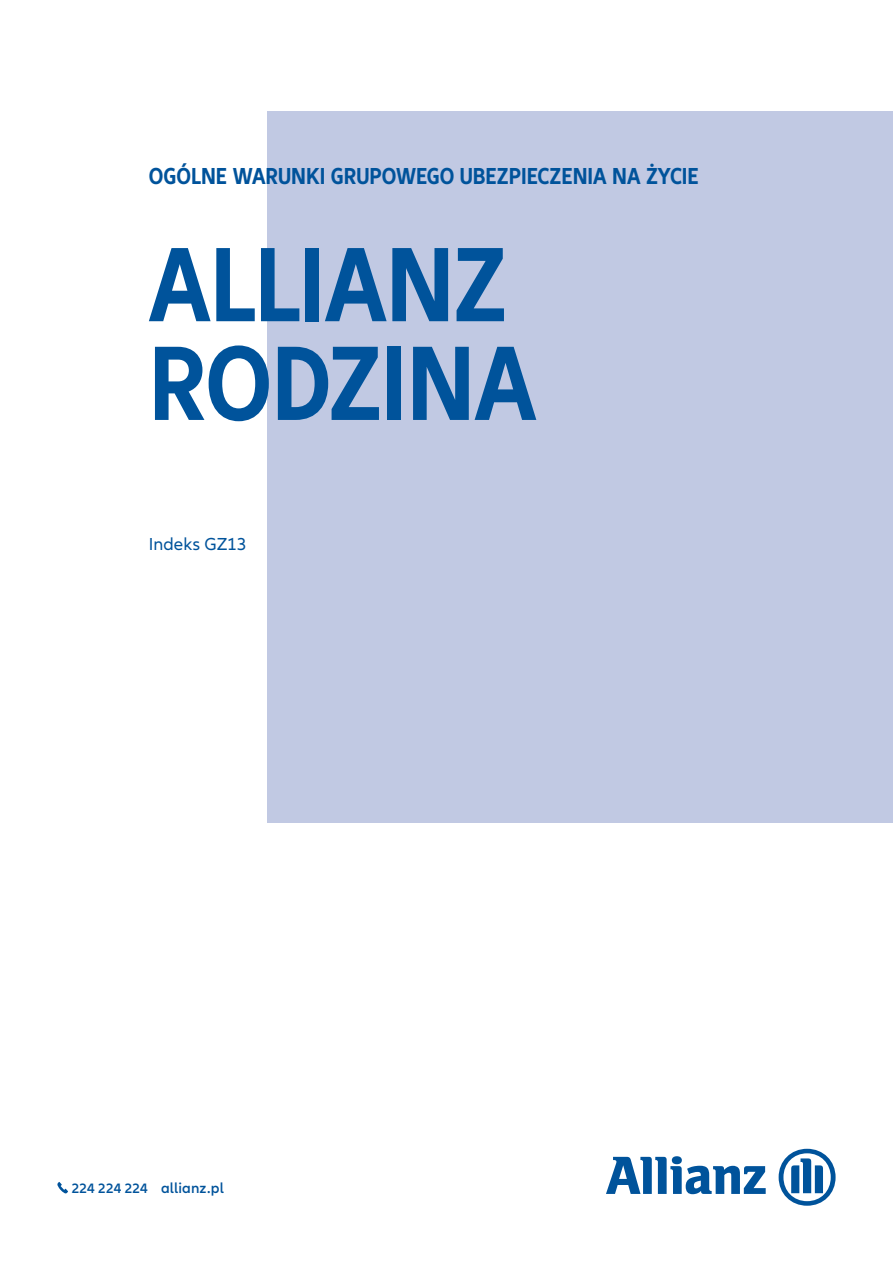
<style>
.page{position:relative;width:893px;height:1263px;background:#fff}
.page>*{position:absolute;margin:0;border:0;box-sizing:border-box;transform-origin:0 0}
.t1{font:700 condensed 109.65px/98.7px "Allianz Neo";letter-spacing:-.005em;color:#00539b}
.t2{font:700 condensed 24px "Allianz Neo";color:#00539b}
.t3{font:18px "Allianz Neo";letter-spacing:.005em;color:#00539b}
.t4{font:600 15px "Allianz Neo";letter-spacing:.01em;color:#00539b}
.s1{font-size:14.1px}
</style>
<div class="page">
<svg style="left:606px;top:1156px;width:160px;height:38px"></svg>
<svg style="left:779px;top:1149px;width:57px;height:57px"></svg>
<div style="left:267px;top:111px;width:626px;height:712px;background:#c1c9e3"></div>
<svg style="left:57px;top:1182px;width:11px;height:11px"></svg>
<p class="t2" style="left:149px;top:162px;width:552px">OGÓLNE WARUNKI GRUPOWEGO UBEZPIECZENIA NA ŻYCIE</p>
<h1 class="t1" style="left:149px;top:238px;width:389px">ALLIANZ<br>RODZINA</h1>
<p class="t3" style="left:149px;top:533px;width:99px">Indeks GZ13</p>
<p class="t4" style="left:72px;top:1179px;width:154px"><span class="s1">224 224 224</span> allianz.pl</p>
</div>
